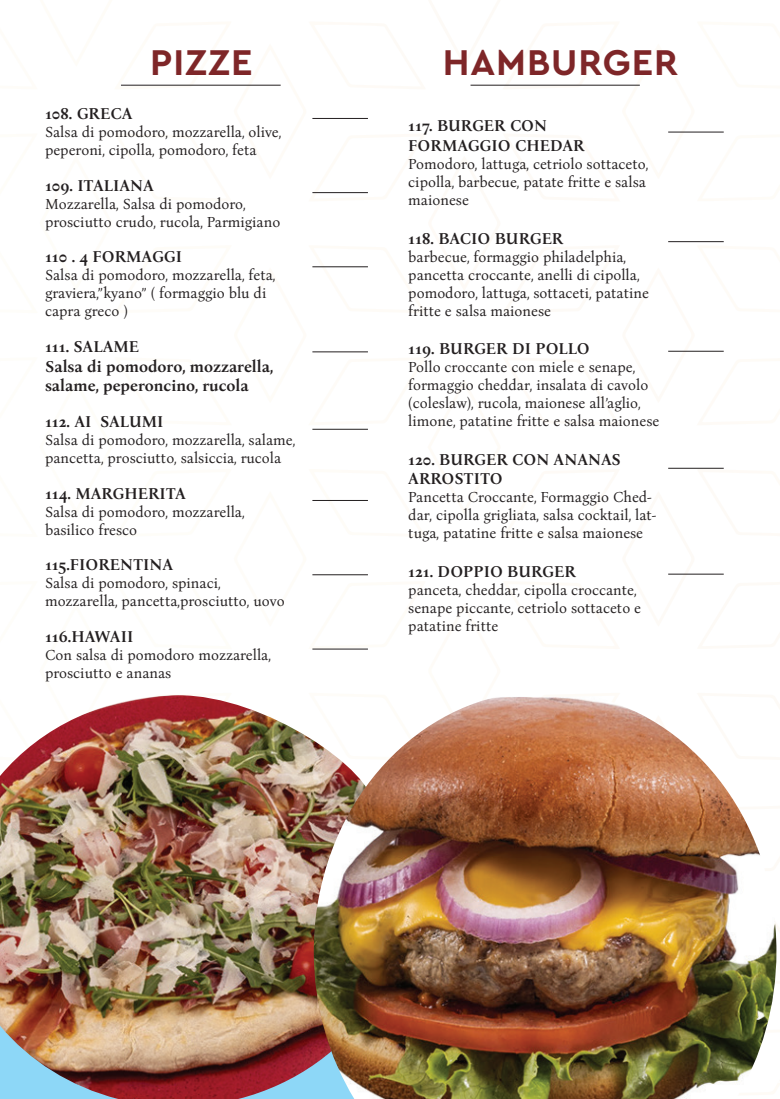
<style>
.page{position:relative;width:780px;height:1099px;background:#fff}
.page>*{position:absolute;margin:0;border:0;box-sizing:border-box;transform-origin:0 0}
.t1{font:700 37.5px "Cera GR";letter-spacing:.025em;color:#7e2628}
.t2{font:700 16.25px/19.5px "Bona Nova";color:#231f20}
.t3{font:15px/18px "Bona Nova";color:#231f20}
</style>
<div class="page">
<hr style="left:312px;top:118px;width:56px;height:1px;background:#231f20">
<hr style="left:312px;top:192px;width:56px;height:1px;background:#231f20">
<hr style="left:312px;top:266px;width:56px;height:1px;background:#231f20">
<hr style="left:312px;top:351px;width:56px;height:1px;background:#231f20">
<hr style="left:312px;top:429px;width:56px;height:1px;background:#231f20">
<hr style="left:312px;top:500px;width:56px;height:1px;background:#231f20">
<hr style="left:312px;top:574px;width:56px;height:1px;background:#231f20">
<hr style="left:312px;top:648px;width:56px;height:1px;background:#231f20">
<hr style="left:121px;top:85px;width:160px;height:1px;background:#231f20">
<hr style="left:668px;top:132px;width:55px;height:1px;background:#231f20">
<hr style="left:470px;top:85px;width:169px;height:1px;background:#231f20">
<hr style="left:668px;top:241px;width:55px;height:1px;background:#231f20">
<hr style="left:668px;top:351px;width:55px;height:1px;background:#231f20">
<hr style="left:668px;top:468px;width:55px;height:1px;background:#231f20">
<hr style="left:668px;top:574px;width:55px;height:1px;background:#231f20">
<img style="left:0;top:695px;width:314px;height:403px">
<img style="left:314px;top:697px;width:462px;height:401px">
<h1 class="t1" style="left:150px;top:41px;width:104px">PIZZE</h1>
<p class="t2" style="left:45px;top:104px;width:89px">108. GRECA</p>
<p class="t3" style="left:45px;top:123px;width:238px">Salsa di pomodoro, mozzarella, olive, peperoni, cipolla, pomodoro, feta</p>
<p class="t2" style="left:45px;top:175px;width:110px">109. ITALIANA</p>
<p class="t3" style="left:45px;top:195px;width:237px">Mozzarella, Salsa di pomodoro, prosciutto crudo, rucola, Parmigiano</p>
<p class="t2" style="left:45px;top:247px;width:138px">110 . 4 FORMAGGI</p>
<p class="t3" style="left:45px;top:266px;width:232px">Salsa di pomodoro, mozzarella, feta, graviera,”kyano” ( formaggio blu di capra greco )</p>
<p class="t2" style="left:45px;top:337px;width:230px">111. SALAME<br>Salsa di pomodoro, mozzarella, salame, peperoncino, rucola</p>
<p class="t2" style="left:45px;top:412px;width:120px">112. AI SALUMI</p>
<p class="t3" style="left:45px;top:431px;width:252px">Salsa di pomodoro, mozzarella, salame, pancetta, prosciutto, salsiccia, rucola</p>
<p class="t2" style="left:45px;top:483px;width:142px">114. MARGHERITA</p>
<p class="t3" style="left:45px;top:503px;width:201px">Salsa di pomodoro, mozzarella, basilico fresco</p>
<p class="t2" style="left:45px;top:555px;width:130px">115.FIORENTINA</p>
<p class="t3" style="left:45px;top:574px;width:241px">Salsa di pomodoro, spinaci, mozzarella, pancetta,prosciutto, uovo</p>
<p class="t2" style="left:45px;top:627px;width:90px">116.HAWAII</p>
<p class="t3" style="left:45px;top:646px;width:227px">Con salsa di pomodoro mozzarella, prosciutto e ananas</p>
<h1 class="t1" style="left:442px;top:41px;width:237px">HAMBURGER</h1>
<p class="t2" style="left:408px;top:116px;width:178px">117. BURGER CON<br>FORMAGGIO CHEDAR</p>
<p class="t3" style="left:408px;top:155px;width:241px">Pomodoro, lattuga, cetriolo sottaceto, cipolla, barbecue, patate fritte e salsa maionese</p>
<p class="t2" style="left:408px;top:229px;width:157px">118. BACIO BURGER</p>
<p class="t3" style="left:408px;top:248px;width:242px">barbecue, formaggio philadelphia, pancetta croccante, anelli di cipolla, pomodoro, lattuga, sottaceti, patatine fritte e salsa maionese</p>
<p class="t2" style="left:408px;top:338px;width:183px">119. BURGER DI POLLO</p>
<p class="t3" style="left:408px;top:358px;width:252px">Pollo croccante con miele e senape, formaggio cheddar, insalata di cavolo (coleslaw), rucola, maionese all’aglio, limone, patatine fritte e salsa maionese</p>
<p class="t2" style="left:408px;top:449px;width:214px">120. BURGER CON ANANAS<br>ARROSTITO</p>
<p class="t3" style="left:408px;top:488px;width:250px">Pancetta Croccante, Formaggio Ched&shy;dar, cipolla grigliata, salsa cocktail, lat&shy;tuga, patatine fritte e salsa maionese</p>
<p class="t2" style="left:408px;top:562px;width:169px">121. DOPPIO BURGER</p>
<p class="t3" style="left:408px;top:581px;width:234px">panceta, cheddar, cipolla croccante, senape piccante, cetriolo sottaceto e patatine fritte</p>
</div>
